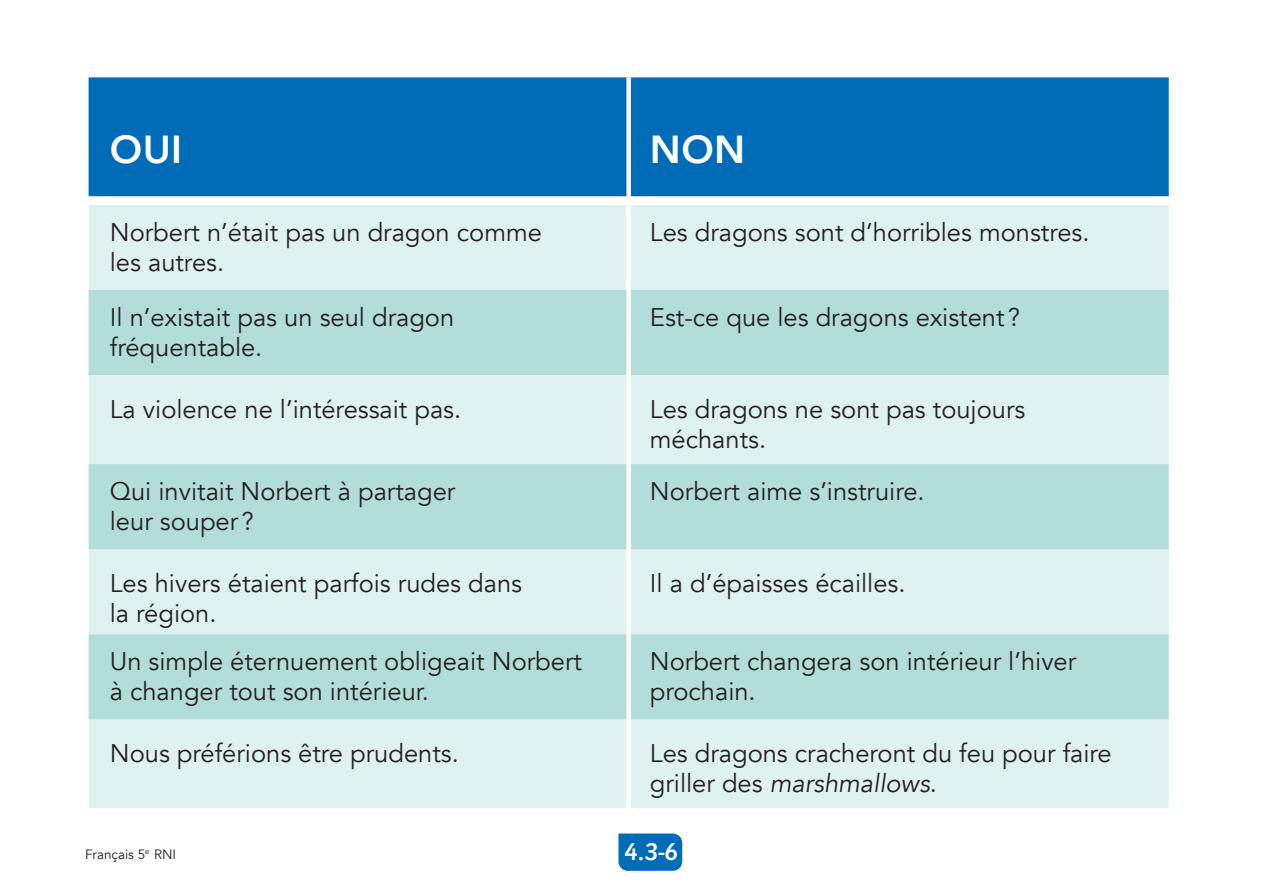
<style>
.page{position:relative;width:1263px;height:893px;background:#fff}
.page>*{position:absolute;margin:0;border:0;box-sizing:border-box;transform-origin:0 0}
.t1{font:800 39px "Avenir";letter-spacing:.01em;color:#fff}
.t2{font:500 27px "Sassoon Primary W01";color:#fff}
.t3{font:25.5px/30px "Avenir";color:#231f20}
.t4{font:13.5px "Avenir";color:#231f20}
.s1{font-style:italic}
</style>
<div class="page">
<svg style="left:618px;top:833px;width:64px;height:38px;background:#0c73ba"></svg>
<div style="left:89px;top:77px;width:1080px;height:119px;background:#006cb7"></div>
<svg style="left:89px;top:196px;width:1080px;height:1px"></svg>
<div style="left:89px;top:205px;width:1080px;height:603px;background:#dff1f1"></div>
<svg style="left:89px;top:290px;width:1080px;height:429px;background:#c4e5e2"></svg>
<div style="left:626px;top:77px;width:5px;height:120px;background:#fff"></div>
<div style="left:626px;top:205px;width:5px;height:85px;background:#fff"></div>
<div style="left:626px;top:375px;width:5px;height:89px;background:#fff"></div>
<div style="left:626px;top:549px;width:5px;height:85px;background:#fff"></div>
<div style="left:626px;top:719px;width:5px;height:89px;background:#fff"></div>
<div style="left:626px;top:290px;width:5px;height:85px;background:#fff"></div>
<div style="left:626px;top:464px;width:5px;height:85px;background:#fff"></div>
<div style="left:626px;top:634px;width:5px;height:85px;background:#fff"></div>
<h1 class="t1" style="left:110px;top:119px;width:74px">OUI</h1>
<h1 class="t1" style="left:650px;top:119px;width:97px">NON</h1>
<p class="t3" style="left:110px;top:218px;width:434px">Norbert n’était pas un dragon comme les autres.</p>
<p class="t3" style="left:650px;top:218px;width:441px">Les dragons sont d’horribles monstres.</p>
<p class="t3" style="left:110px;top:303px;width:346px">Il n’existait pas un seul dragon fréquentable.</p>
<p class="t3" style="left:650px;top:303px;width:372px">Est-ce que les dragons existent ?</p>
<p class="t3" style="left:110px;top:394px;width:353px">La violence ne l’intéressait pas.</p>
<p class="t3" style="left:650px;top:394px;width:377px">Les dragons ne sont pas toujours méchants.</p>
<p class="t3" style="left:110px;top:477px;width:347px">Qui invitait Norbert à partager leur souper ?</p>
<p class="t3" style="left:650px;top:477px;width:276px">Norbert aime s’instruire.</p>
<p class="t3" style="left:110px;top:568px;width:414px">Les hivers étaient parfois rudes dans la région.</p>
<p class="t3" style="left:650px;top:568px;width:257px">Il a d’épaisses écailles.</p>
<p class="t3" style="left:110px;top:647px;width:474px">Un simple éternuement obligeait Norbert à changer tout son intérieur.</p>
<p class="t3" style="left:650px;top:647px;width:428px">Norbert changera son intérieur l’hiver prochain.</p>
<p class="t3" style="left:110px;top:738px;width:350px">Nous préférions être prudents.</p>
<p class="t3" style="left:650px;top:738px;width:463px">Les dragons cracheront du feu pour faire griller des <span class="s1">marshmallows</span>.</p>
<p class="t4" style="left:85px;top:846px;width:93px">Français 5<sup>e</sup> RNI</p>
<p class="t2" style="left:624px;top:837px;width:55px">4.3-6</p>
</div>
